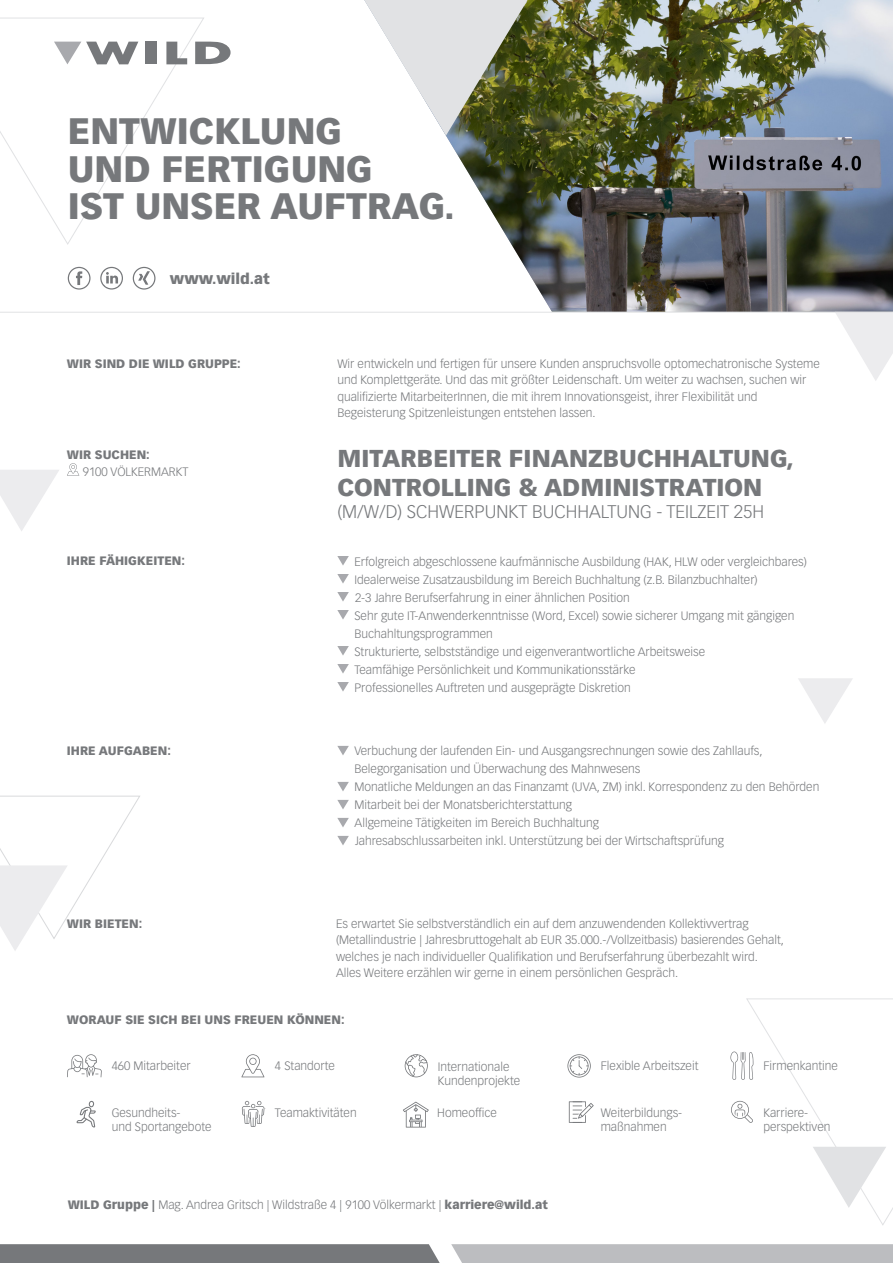
<style>
.page{position:relative;width:893px;height:1263px;background:#fff}
.page>*{position:absolute;margin:0;border:0;box-sizing:border-box;transform-origin:0 0}
.t1{font:900 36.15px "Vectora LT Std";color:#76787b}
.t2{font:900 24px "Vectora LT Std";color:#76787b}
.t3{font:300 18px "Vectora LT Std";color:#76787b}
.t4{font:900 14.7px "Vectora LT Std";color:#76787b}
.t5{font:300 12px/16.5px "Vectora LT Std";color:#76787b}
.t6{font:900 12px "Vectora LT Std";color:#76787b}
.s1{font-weight:900}
</style>
<div class="page">
<img style="left:446px;top:0;width:447px;height:312px">
<svg style="left:0;top:17px;width:205px;height:228px"></svg>
<svg style="left:364px;top:0;width:164px;height:136px"></svg>
<svg style="left:68px;top:267px;width:23px;height:23px"></svg>
<svg style="left:100px;top:267px;width:23px;height:23px"></svg>
<svg style="left:133px;top:267px;width:22px;height:23px"></svg>
<div style="left:451px;top:1244px;width:442px;height:19px;background:#bcbdc0"></div>
<div style="left:0;top:1244px;width:440px;height:19px;background:#76787b"></div>
<svg style="left:836px;top:313px;width:57px;height:68px"></svg>
<svg style="left:0;top:470px;width:59px;height:61px"></svg>
<svg style="left:798px;top:678px;width:55px;height:45px"></svg>
<hr style="left:0;top:312px;width:893px;height:1px;background:#e1e2e4">
<svg style="left:0;top:795px;width:140px;height:156px"></svg>
<svg style="left:195px;top:42px;width:36px;height:22px"></svg>
<div style="left:146px;top:42px;width:11px;height:22px;background:#76787b"></div>
<svg style="left:166px;top:42px;width:21px;height:22px"></svg>
<svg style="left:54px;top:42px;width:84px;height:22px"></svg>
<svg style="left:67px;top:463px;width:12px;height:13px"></svg>
<svg style="left:337px;top:556px;width:12px;height:9px"></svg>
<svg style="left:337px;top:574px;width:12px;height:9px"></svg>
<svg style="left:337px;top:592px;width:12px;height:9px"></svg>
<svg style="left:337px;top:610px;width:12px;height:9px"></svg>
<svg style="left:337px;top:646px;width:12px;height:9px"></svg>
<svg style="left:337px;top:664px;width:12px;height:9px"></svg>
<svg style="left:337px;top:682px;width:12px;height:9px"></svg>
<svg style="left:337px;top:746px;width:12px;height:9px"></svg>
<svg style="left:337px;top:782px;width:12px;height:9px"></svg>
<svg style="left:337px;top:800px;width:12px;height:9px"></svg>
<svg style="left:337px;top:818px;width:12px;height:9px"></svg>
<svg style="left:337px;top:836px;width:12px;height:9px"></svg>
<svg style="left:242px;top:1101px;width:22px;height:26px"></svg>
<svg style="left:241px;top:1054px;width:23px;height:23px"></svg>
<svg style="left:567px;top:1054px;width:24px;height:23px"></svg>
<svg style="left:67px;top:1054px;width:35px;height:23px"></svg>
<svg style="left:405px;top:1054px;width:23px;height:23px"></svg>
<svg style="left:569px;top:1101px;width:25px;height:22px"></svg>
<svg style="left:77px;top:1101px;width:19px;height:26px"></svg>
<svg style="left:730px;top:998px;width:163px;height:227px"></svg>
<svg style="left:403px;top:1102px;width:26px;height:25px"></svg>
<p class="t1" style="left:68px;top:109px;width:276px">ENTWICKLUNG</p>
<p class="t1" style="left:68px;top:146px;width:307px">UND FERTIGUNG</p>
<p class="t1" style="left:68px;top:184px;width:389px">IST UNSER AUFTRAG.</p>
<p class="t4" style="left:170px;top:269px;width:101px">www.wild.at</p>
<p class="t6" style="left:67px;top:356px;width:175px">WIR SIND DIE WILD GRUPPE:</p>
<p class="t5" style="left:337px;top:355px;width:484px">Wir entwickeln und fertigen für unsere Kunden anspruchsvolle optomechatronische Systeme und Komplettgeräte. Und das mit größter Leidenschaft. Um weiter zu wachsen, suchen wir qualifizierte MitarbeiterInnen, die mit ihrem Innovationsgeist, ihrer Flexibilität und</p>
<p class="t5" style="left:337px;top:405px;width:260px">Begeisterung Spitzenleistungen entstehen lassen.</p>
<p class="t6" style="left:67px;top:447px;width:84px">WIR SUCHEN:</p>
<p class="t5" style="left:83px;top:463px;width:107px">9100 VÖLKERMARKT</p>
<p class="t2" style="left:337px;top:444px;width:458px">MITARBEITER FINANZBUCHHALTUNG,</p>
<p class="t2" style="left:337px;top:473px;width:426px">CONTROLLING &amp; ADMINISTRATION</p>
<p class="t3" style="left:337px;top:501px;width:428px">(M/W/D) SCHWERPUNKT BUCHHALTUNG - TEILZEIT 25H</p>
<p class="t6" style="left:67px;top:553px;width:120px">IHRE FÄHIGKEITEN:</p>
<p class="t5" style="left:354px;top:553px;width:454px">Erfolgreich abgeschlossene kaufmännische Ausbildung (HAK, HLW oder vergleichbares)</p>
<p class="t5" style="left:354px;top:571px;width:405px">Idealerweise Zusatzausbildung im Bereich Buchhaltung (z.B. Bilanzbuchhalter)</p>
<p class="t5" style="left:355px;top:589px;width:276px">2-3 Jahre Berufserfahrung in einer ähnlichen Position</p>
<p class="t5" style="left:354px;top:606px;width:442px;line-height:18px">Sehr gute IT-Anwenderkenntnisse (Word, Excel) sowie sicherer Umgang mit gängigen<br>Buchahltungsprogrammen</p>
<p class="t5" style="left:354px;top:643px;width:352px">Strukturierte, selbstständige und eigenverantwortliche Arbeitsweise</p>
<p class="t5" style="left:354px;top:661px;width:283px">Teamfähige Persönlichkeit und Kommunikationsstärke</p>
<p class="t5" style="left:354px;top:679px;width:278px">Professionelles Auftreten und ausgeprägte Diskretion</p>
<p class="t6" style="left:67px;top:743px;width:106px">IHRE AUFGABEN:</p>
<p class="t5" style="left:354px;top:743px;width:410px">Verbuchung der laufenden Ein- und Ausgangsrechnungen sowie des Zahllaufs,</p>
<p class="t5" style="left:354px;top:761px;width:288px">Belegorganisation und Überwachung des Mahnwesens</p>
<p class="t5" style="left:354px;top:779px;width:466px">Monatliche Meldungen an das Finanzamt (UVA, ZM) inkl. Korrespondenz zu den Behörden</p>
<p class="t5" style="left:354px;top:797px;width:219px">Mitarbeit bei der Monatsberichterstattung</p>
<p class="t5" style="left:355px;top:815px;width:246px">Allgemeine Tätigkeiten im Bereich Buchhaltung</p>
<p class="t5" style="left:355px;top:833px;width:370px">Jahresabschlussarbeiten inkl. Unterstützung bei der Wirtschaftsprüfung</p>
<p class="t6" style="left:67px;top:916px;width:77px">WIR BIETEN:</p>
<p class="t5" style="left:336px;top:915px;width:414px">Es erwartet Sie selbstverständlich ein auf dem anzuwendenden Kollektivvertrag</p>
<p class="t5" style="left:336px;top:932px;width:449px">(Metallindustrie | Jahresbruttogehalt ab EUR 35.000.-/Vollzeitbasis) basierendes Gehalt,</p>
<p class="t5" style="left:336px;top:948px;width:423px">welches je nach individueller Qualifikation und Berufserfahrung überbezahlt wird.</p>
<p class="t5" style="left:336px;top:965px;width:344px">Alles Weitere erzählen wir gerne in einem persönlichen Gespräch.</p>
<p class="t6" style="left:67px;top:1012px;width:279px">WORAUF SIE SICH BEI UNS FREUEN KÖNNEN:</p>
<p class="t5" style="left:112px;top:1058px;width:80px">460 Mitarbeiter</p>
<p class="t5" style="left:275px;top:1058px;width:62px">4 Standorte</p>
<p class="t5" style="left:438px;top:1058px;width:73px">Internationale</p>
<p class="t5" style="left:601px;top:1058px;width:99px">Flexible Arbeitszeit</p>
<p class="t5" style="left:438px;top:1073px;width:84px">Kundenprojekte</p>
<p class="t5" style="left:763px;top:1058px;width:76px">Firmenkantine</p>
<p class="t5" style="left:112px;top:1104px;width:70px">Gesundheits-</p>
<p class="t5" style="left:112px;top:1119px;width:101px">und Sportangebote</p>
<p class="t5" style="left:275px;top:1104px;width:83px">Teamaktivitäten</p>
<p class="t5" style="left:437px;top:1104px;width:61px">Homeoffice</p>
<p class="t5" style="left:601px;top:1104px;width:83px">Weiterbildungs-</p>
<p class="t5" style="left:601px;top:1119px;width:68px">maßnahmen</p>
<p class="t5" style="left:763px;top:1104px;width:46px">Karriere-</p>
<p class="t5" style="left:763px;top:1119px;width:69px">perspektiven</p>
<p class="t5" style="left:68px;top:1196px;width:482px"><span class="s1">WILD Gruppe |</span> Mag. Andrea Gritsch | Wildstraße 4 | 9100 Völkermarkt | <span class="s1">karriere@wild.at</span></p>
</div>
